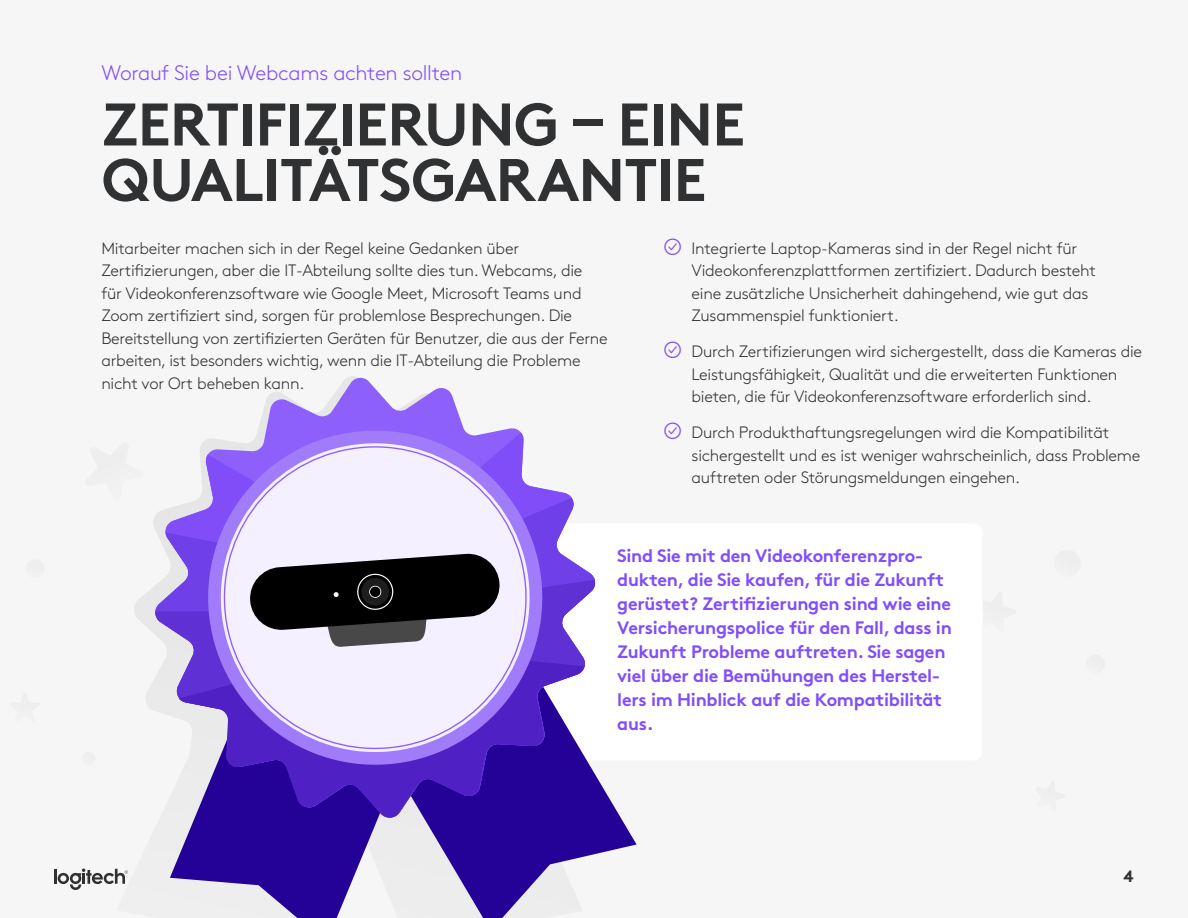
<style>
.page{position:relative;width:1188px;height:918px;background:#f6f6f6}
.page>*{position:absolute;margin:0;border:0;box-sizing:border-box;transform-origin:0 0}
.t1{font:700 60px/55.5px "Brown Pro";letter-spacing:-.015em;color:#2f3132}
.t2{font:300 21px "Brown Pro";letter-spacing:-.015em;color:#814efa}
.t3{font:700 18px/24px "Brown Pro";letter-spacing:-.015em;color:#814efa}
.t4{font:300 16.5px/22.5px "Brown Pro";letter-spacing:-.015em;color:#2f3132}
.t5{font:700 16.5px "Brown Pro";color:#2f3132}
</style>
<div class="page">
<div style="left:429px;top:524px;width:554px;height:236px;background:#fff;border-radius:9px"></div>
<svg style="left:170px;top:819px;width:197px;height:99px;fill:#240197"></svg>
<svg style="left:367px;top:778px;width:270px;height:140px"></svg>
<svg style="left:260px;top:376px;width:202px;height:48px"></svg>
<svg style="left:154px;top:498px;width:443px;height:321px"></svg>
<svg style="left:155px;top:580px;width:441px;height:239px"></svg>
<svg style="left:179px;top:646px;width:405px;height:173px;fill:#240197"></svg>
<svg style="left:202px;top:424px;width:346px;height:347px"></svg>
<svg style="left:215px;top:438px;width:320px;height:320px;background:#8661e4"></svg>
<svg style="left:217px;top:440px;width:315px;height:315px"></svg>
<svg style="left:249px;top:553px;width:252px;height:94px"></svg>
<div style="left:26px;top:559px;width:19px;height:19px;background:#efefef;border-radius:10px"></div>
<div style="left:82px;top:752px;width:13px;height:14px;background:#efefef;border-radius:7px"></div>
<hr style="left:54px;top:869px;width:3px;height:15px;background:#2f3132">
<svg style="left:58px;top:868px;width:70px;height:22px"></svg>
<p class="t2" style="left:101px;top:57px;width:362px">Worauf Sie bei Webcams achten sollten</p>
<h1 class="t1" style="left:102px;top:90px;width:645px">ZERTIFIZIERUNG – EINE<br>QUALITÄTSGARANTIE</h1>
<p class="t4" style="left:101px;top:236px;width:508px">Mitarbeiter machen sich in der Regel keine Gedanken über Zertifizierungen, aber die IT-Abteilung sollte dies tun. Webcams, die<br>für Videokonferenzsoftware wie Google Meet, Microsoft Teams und Zoom zertifiziert sind, sorgen für problemlose Besprechungen. Die Bereitstellung von zertifizierten Geräten für Benutzer, die aus der Ferne arbeiten, ist besonders wichtig, wenn die IT-Abteilung die Probleme nicht vor Ort beheben kann.</p>
<p class="t4" style="left:692px;top:236px;width:406px">Integrierte Laptop-Kameras sind in der Regel nicht für Videokonferenzplattformen zertifiziert. Dadurch besteht eine zusätzliche Unsicherheit dahingehend, wie gut das Zusammenspiel funktioniert.</p>
<p class="t4" style="left:692px;top:339px;width:452px">Durch Zertifizierungen wird sichergestellt, dass die Kameras die<br>Leistungsfähigkeit, Qualität und die erweiterten Funktionen bieten, die für Videokonferenzsoftware erforderlich sind.</p>
<p class="t4" style="left:692px;top:420px;width:450px">Durch Produkthaftungsregelungen wird die Kompatibilität sichergestellt und es ist weniger wahrscheinlich, dass Probleme auftreten oder Störungsmeldungen eingehen.</p>
<p class="t3" style="left:617px;top:542px;width:336px">Sind Sie mit den Videokonferenzpro&shy;dukten, die Sie kaufen, für die Zukunft gerüstet? Zertifizierungen sind wie eine Versicherungspolice für den Fall, dass in Zukunft Probleme auftreten. Sie sagen viel über die Bemühungen des Herstel&shy;lers im Hinblick auf die Kompatibilität aus.</p>
<p class="t5" style="left:1124px;top:863px;width:12px">4</p>
</div>
